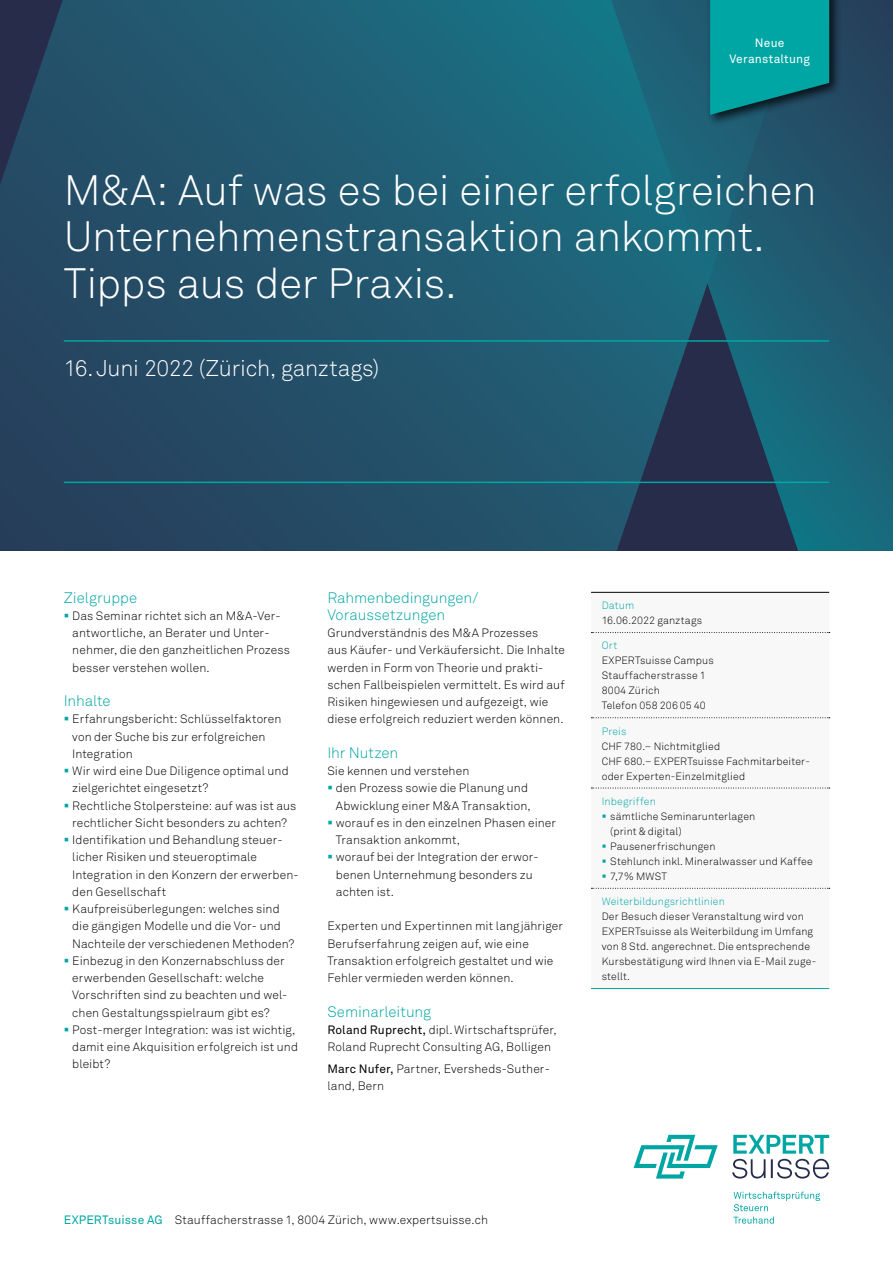
<style>
.page{position:relative;width:893px;height:1263px;background:#fff}
.page>*{position:absolute;margin:0;border:0;box-sizing:border-box;transform-origin:0 0}
.t1{font:42px/46.5px "Akkurat Light Pro";letter-spacing:-.005em;color:#fff}
.t2{font:22.5px "Akkurat Light Pro";letter-spacing:-.015em;color:#fff}
.t3{font:15px/17.2px "Akkurat Light Pro";letter-spacing:-.005em;color:#00a6a3}
.t4{font:12px/17.2px "Akkurat Light Pro";letter-spacing:.01em;color:#000}
.t5{font:12px/15.8px "Akkurat Pro";letter-spacing:.015em;color:#fff;text-align:center}
.t6{font:10.5px/15px "Akkurat Light Pro";letter-spacing:.015em;color:#000}
.t7{font:10.5px "Akkurat Light Pro";letter-spacing:.015em;color:#00a6a3}
.s1{font-family:"Akkurat Pro"}
.s2{font-family:"Akkurat Pro";color:#00a6a3}
</style>
<div class="page">
<svg style="left:732px;top:1135px;width:97px;height:43px"></svg>
<svg style="left:634px;top:1135px;width:84px;height:43px"></svg>
<svg style="left:733px;top:1191px;width:87px;height:33px"></svg>
<svg style="left:0;top:0;width:607px;height:551px;background:#22546c"></svg>
<svg style="left:607px;top:0;width:286px;height:551px;background:#1f576e"></svg>
<hr style="left:64px;top:340px;width:765px;height:2px;background:#00a6a3">
<hr style="left:64px;top:482px;width:765px;height:1px;background:#00a6a3">
<svg style="left:591px;top:633px;width:238px;height:255px"></svg>
<hr style="left:591px;top:988px;width:238px;height:1px;background:#00a6a3">
<svg style="left:591px;top:632px;width:239px;height:1px"></svg>
<svg style="left:591px;top:717px;width:239px;height:1px"></svg>
<svg style="left:591px;top:788px;width:239px;height:1px"></svg>
<svg style="left:591px;top:888px;width:239px;height:1px"></svg>
<hr style="left:591px;top:592px;width:238px;height:1px;background:#000">
<div style="left:706px;top:0;width:136px;height:127px;background:#000;opacity:.75"></div>
<svg style="left:710px;top:0;width:119px;height:115px;background:#039797"></svg>
<p class="t5" style="left:729px;top:36px;width:82px">Neue<br>Veranstaltung</p>
<h1 class="t1" style="left:64px;top:167px;width:754px">M&amp;A: Auf was es bei einer erfolgreichen<br>Unternehmenstransaktion ankommt.<br>Tipps aus der Praxis.</h1>
<h2 class="t2" style="left:64px;top:354px;width:317px">16. Juni 2022 (Zürich, ganztags)</h2>
<p class="t3" style="left:64px;top:589px;width:75px">Zielgruppe</p>
<p class="t4" style="left:72px;top:607px;width:219px">Das Seminar richtet sich an M&amp;A-Ver&shy;antwortliche, an Berater und Unter&shy;nehmer, die den ganzheitlichen Prozess besser verstehen wollen.</p>
<p class="t3" style="left:64px;top:692px;width:48px">Inhalte</p>
<p class="t4" style="left:72px;top:711px;width:228px">Erfahrungsbericht: Schlüsselfaktoren von der Suche bis zur erfolgreichen Integration<br>Wir wird eine Due Diligence optimal und zielgerichtet eingesetzt?<br>Rechtliche Stolpersteine: auf was ist aus rechtlicher Sicht besonders zu achten?<br>Identifikation und Behandlung steuer&shy;licher Risiken und steueroptimale Integration in den Konzern der erwerben&shy;den Gesellschaft Kaufpreisüberlegungen: welches sind die gängigen Modelle und die Vor- und Nachteile der verschiedenen Methoden?<br>Einbezug in den Konzernabschluss der erwerbenden Gesellschaft: welche Vorschriften sind zu beachten und wel&shy;chen Gestaltungsspielraum gibt es?<br>Post-merger Integration: was ist wichtig, damit eine Akquisition erfolgreich ist und bleibt?</p>
<p class="t3" style="left:327px;top:589px;width:152px">Rahmenbedingungen/<br>Voraussetzungen</p>
<p class="t4" style="left:327px;top:624px;width:239px">Grundverständnis des M&amp;A Prozesses<br>aus Käufer- und Verkäufersicht. Die Inhalte werden in Form von Theorie und prakti&shy;schen Fallbeispielen vermittelt. Es wird auf Risiken hingewiesen und aufgezeigt, wie diese erfolgreich reduziert werden können.</p>
<p class="t3" style="left:327px;top:744px;width:72px">Ihr Nutzen</p>
<p class="t4" style="left:336px;top:762px;width:222px;text-indent:-9px">Sie kennen und verstehen<br>den Prozess sowie die Planung und<br>Abwicklung einer M&amp;A Transaktion, worauf es in den einzelnen Phasen einer<br>Transaktion ankommt,<br>worauf bei der Integration der erwor&shy;benen Unternehmung besonders zu achten ist.</p>
<p class="t4" style="left:327px;top:918px;width:237px">Experten und Expertinnen mit langjähriger Berufserfahrung zeigen auf, wie eine Transaktion erfolgreich gestaltet und wie Fehler vermieden werden können.</p>
<p class="t3" style="left:327px;top:1003px;width:105px">Seminarleitung</p>
<p class="t4" style="left:327px;top:1021px;width:231px"><span class="s1">Roland Ruprecht,</span> dipl.Wirtschaftsprüfer,<br>Roland Ruprecht Consulting AG, Bolligen</p>
<p class="t4" style="left:327px;top:1060px;width:224px"><span class="s1">Marc Nufer,</span> Partner, Eversheds-Suther&shy;land, Bern</p>
<p class="t7" style="left:602px;top:599px;width:34px">Datum</p>
<p class="t6" style="left:602px;top:613px;width:102px">16.06.2022 ganztags</p>
<p class="t7" style="left:602px;top:639px;width:17px">Ort</p>
<p class="t6" style="left:602px;top:653px;width:114px">EXPERTsuisse Campus<br>Stauffacherstrasse 1<br>8004 Zürich<br>Telefon 058 206 05 40</p>
<p class="t7" style="left:602px;top:725px;width:26px">Preis</p>
<p class="t6" style="left:602px;top:738px;width:210px">CHF 780.– Nichtmitglied<br>CHF 680.– EXPERTsuisse Fachmitarbeiter&shy;oder Experten-Einzelmitglied</p>
<p class="t7" style="left:602px;top:795px;width:56px">Inbegriffen</p>
<p class="t6" style="left:610px;top:809px;width:204px">sämtliche Seminarunterlagen<br>(print &amp; digital)<br>Pausenerfrischungen<br>Stehlunch inkl. Mineralwasser und Kaffee<br>7,7% MWST</p>
<p class="t7" style="left:602px;top:895px;width:125px">Weiterbildungsrichtlinien</p>
<p class="t6" style="left:602px;top:909px;width:216px">Der Besuch dieser Veranstaltung wird von EXPERTsuisse als Weiterbildung im Umfang von 8 Std. angerechnet. Die entsprechende Kursbestätigung wird Ihnen via E-Mail zuge&shy;stellt.</p>
<p class="t4" style="left:64px;top:1211px;width:426px"><span class="s2">EXPERTsuisse AG</span> Stauffacherstrasse 1, 8004 Zürich, www.expertsuisse.ch</p>
</div>
